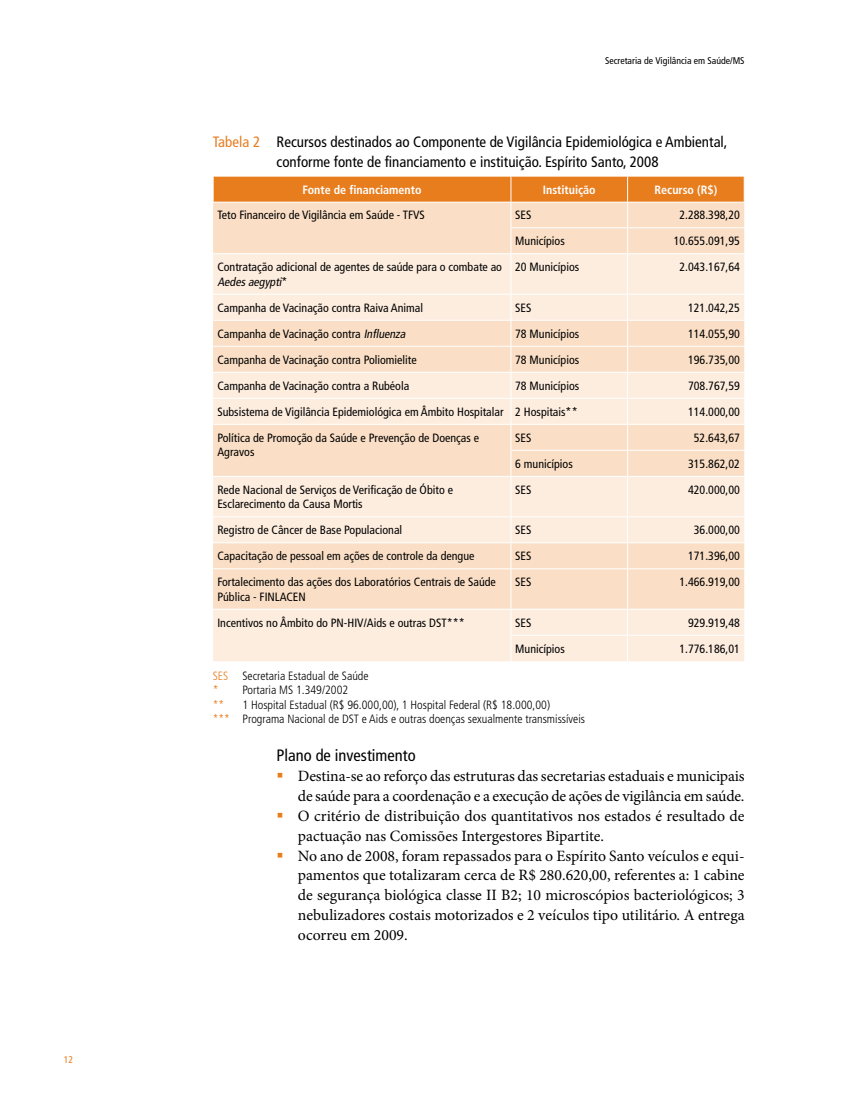
<style>
.page{position:relative;width:851px;height:1106px;background:#fff}
.page>*{position:absolute;margin:0;border:0;box-sizing:border-box;transform-origin:0 0}
.t1{font:condensed 16.5px "Frutiger LT Std";color:#000}
.t2{font:15.75px/19.8px "Minion Pro";letter-spacing:-.005em;color:#000}
.t3{font:condensed 15px/19.8px "Frutiger LT Std";color:#000;text-align:center}
.t4{font:condensed 12px/14.4px "Frutiger LT Std";color:#000}
.t5{font:300 condensed 12px/14.4px "Frutiger LT Std";color:#000}
.t6{font:700 condensed 12px "Frutiger LT Std";color:#fff}
.t7{font:condensed 9.75px "Frutiger LT Std";color:#000}
.t8{font:condensed 9.75px "Frutiger LT Std";color:#e87d1e}
.s1{color:#e87d1e}
.s2{font-style:italic}
</style>
<div class="page">
<svg style="left:213px;top:254px;width:531px;height:407px;background:#fbe7d4"></svg>
<svg style="left:213px;top:176px;width:531px;height:77px;background:#f4c091"></svg>
<hr style="left:510px;top:254px;width:1px;height:40px;background:#fff">
<hr style="left:627px;top:254px;width:1px;height:40px;background:#fff">
<hr style="left:213px;top:294px;width:298px;height:1px;background:#fff">
<hr style="left:511px;top:294px;width:116px;height:1px;background:#fff">
<hr style="left:627px;top:294px;width:117px;height:1px;background:#fff">
<hr style="left:213px;top:320px;width:298px;height:1px;background:#fff">
<hr style="left:511px;top:320px;width:116px;height:1px;background:#fff">
<hr style="left:627px;top:320px;width:117px;height:1px;background:#fff">
<hr style="left:213px;top:346px;width:298px;height:1px;background:#fff">
<hr style="left:511px;top:346px;width:116px;height:1px;background:#fff">
<hr style="left:627px;top:346px;width:117px;height:1px;background:#fff">
<hr style="left:213px;top:372px;width:298px;height:1px;background:#fff">
<hr style="left:511px;top:372px;width:116px;height:1px;background:#fff">
<hr style="left:627px;top:372px;width:117px;height:1px;background:#fff">
<hr style="left:213px;top:398px;width:298px;height:1px;background:#fff">
<hr style="left:511px;top:398px;width:116px;height:1px;background:#fff">
<hr style="left:627px;top:398px;width:117px;height:1px;background:#fff">
<hr style="left:213px;top:424px;width:298px;height:1px;background:#fff">
<hr style="left:511px;top:424px;width:116px;height:1px;background:#fff">
<hr style="left:627px;top:424px;width:117px;height:1px;background:#fff">
<hr style="left:510px;top:450px;width:117px;height:1px;background:#fff">
<svg style="left:510px;top:295px;width:1px;height:181px"></svg>
<hr style="left:627px;top:450px;width:117px;height:1px;background:#fff">
<svg style="left:627px;top:295px;width:1px;height:181px"></svg>
<hr style="left:213px;top:476px;width:298px;height:1px;background:#fff">
<hr style="left:511px;top:476px;width:116px;height:1px;background:#fff">
<hr style="left:510px;top:477px;width:1px;height:39px;background:#fff">
<hr style="left:627px;top:476px;width:117px;height:1px;background:#fff">
<hr style="left:627px;top:477px;width:1px;height:39px;background:#fff">
<hr style="left:213px;top:516px;width:298px;height:1px;background:#fff">
<hr style="left:511px;top:516px;width:116px;height:1px;background:#fff">
<hr style="left:627px;top:516px;width:117px;height:1px;background:#fff">
<hr style="left:213px;top:542px;width:298px;height:1px;background:#fff">
<hr style="left:511px;top:542px;width:116px;height:1px;background:#fff">
<svg style="left:510px;top:517px;width:1px;height:51px"></svg>
<hr style="left:627px;top:542px;width:117px;height:1px;background:#fff">
<svg style="left:627px;top:517px;width:1px;height:51px"></svg>
<hr style="left:213px;top:568px;width:298px;height:1px;background:#fff">
<hr style="left:511px;top:568px;width:116px;height:1px;background:#fff">
<hr style="left:510px;top:569px;width:1px;height:40px;background:#fff">
<hr style="left:627px;top:568px;width:117px;height:1px;background:#fff">
<hr style="left:627px;top:569px;width:1px;height:40px;background:#fff">
<hr style="left:213px;top:609px;width:298px;height:1px;background:#fff">
<hr style="left:511px;top:609px;width:116px;height:1px;background:#fff">
<hr style="left:627px;top:609px;width:117px;height:1px;background:#fff">
<hr style="left:510px;top:635px;width:117px;height:1px;background:#fff">
<svg style="left:510px;top:610px;width:1px;height:51px"></svg>
<hr style="left:627px;top:635px;width:117px;height:1px;background:#fff">
<svg style="left:627px;top:610px;width:1px;height:51px"></svg>
<p class="t8" style="left:64px;top:1054px;width:11px">12</p>
<p class="t7" style="left:605px;top:55px;width:141px">Secretaria de Vigilância em Saúde/MS</p>
<p class="t3" style="left:213px;top:132px;width:516px"><span class="s1">Tabela 2</span> Recursos destinados ao Componente de Vigilância Epidemiológica e Ambiental, conforme fonte de financiamento e instituição. Espírito Santo, 2008</p>
<p class="t6" style="left:302px;top:182px;width:120px">Fonte de financiamento</p>
<p class="t6" style="left:542px;top:182px;width:54px">Instituição</p>
<p class="t6" style="left:654px;top:182px;width:64px">Recurso (R$)</p>
<p class="t4" style="left:217px;top:208px;width:209px">Teto Financeiro de Vigilância em Saúde - TFVS</p>
<p class="t4" style="left:515px;top:208px;width:18px">SES</p>
<p class="t4" style="left:679px;top:208px;width:62px">2.288.398,20</p>
<p class="t4" style="left:515px;top:234px;width:51px">Municípios</p>
<p class="t4" style="left:673px;top:234px;width:68px">10.655.091,95</p>
<p class="t4" style="left:217px;top:260px;width:286px">Contratação adicional de agentes de saúde para o combate ao<br><span class="s2">Aedesaegypti</span>*</p>
<p class="t4" style="left:515px;top:260px;width:65px">20 Municípios</p>
<p class="t4" style="left:679px;top:260px;width:62px">2.043.167,64</p>
<p class="t4" style="left:217px;top:300px;width:207px">Campanha de Vacinação contra Raiva Animal</p>
<p class="t4" style="left:515px;top:300px;width:18px">SES</p>
<p class="t4" style="left:688px;top:300px;width:53px">121.042,25</p>
<p class="t4" style="left:217px;top:326px;width:192px">Campanha de Vacinação contra <span class="s2">Influenza</span></p>
<p class="t4" style="left:515px;top:326px;width:65px">78 Municípios</p>
<p class="t4" style="left:688px;top:326px;width:53px">114.055,90</p>
<p class="t4" style="left:217px;top:352px;width:201px">Campanha de Vacinação contra Poliomielite</p>
<p class="t4" style="left:515px;top:352px;width:65px">78 Municípios</p>
<p class="t4" style="left:688px;top:352px;width:53px">196.735,00</p>
<p class="t4" style="left:217px;top:378px;width:193px">Campanha de Vacinação contra a Rubéola</p>
<p class="t4" style="left:515px;top:378px;width:65px">78 Municípios</p>
<p class="t4" style="left:688px;top:378px;width:53px">708.767,59</p>
<p class="t4" style="left:217px;top:404px;width:362px">Subsistema de Vigilância Epidemiológica em Âmbito Hospitalar 2 Hospitais**</p>
<p class="t4" style="left:688px;top:404px;width:53px">114.000,00</p>
<p class="t4" style="left:217px;top:430px;width:263px">Política de Promoção da Saúde e Prevenção de Doenças e<br>Agravos</p>
<p class="t4" style="left:515px;top:430px;width:18px">SES</p>
<p class="t4" style="left:693px;top:430px;width:48px">52.643,67</p>
<p class="t4" style="left:515px;top:456px;width:59px">6 municípios</p>
<p class="t4" style="left:688px;top:456px;width:53px">315.862,02</p>
<p class="t4" style="left:217px;top:482px;width:237px">Rede Nacional de Serviços de Verificação de Óbito e<br>Esclarecimento da Causa Mortis</p>
<p class="t4" style="left:515px;top:482px;width:18px">SES</p>
<p class="t4" style="left:688px;top:482px;width:53px">420.000,00</p>
<p class="t4" style="left:217px;top:523px;width:186px">Registro de Câncer de Base Populacional</p>
<p class="t4" style="left:515px;top:523px;width:18px">SES</p>
<p class="t4" style="left:693px;top:523px;width:48px">36.000,00</p>
<p class="t4" style="left:217px;top:549px;width:258px">Capacitação de pessoal em ações de controle da dengue</p>
<p class="t4" style="left:515px;top:549px;width:18px">SES</p>
<p class="t4" style="left:688px;top:549px;width:53px">171.396,00</p>
<p class="t4" style="left:217px;top:575px;width:280px">Fortalecimento das ações dos Laboratórios Centrais de Saúde<br>Pública - FINLACEN</p>
<p class="t4" style="left:515px;top:575px;width:18px">SES</p>
<p class="t4" style="left:679px;top:575px;width:62px">1.466.919,00</p>
<p class="t4" style="left:217px;top:615px;width:249px">Incentivos no Âmbito do PN-HIV/Aids e outras DST***</p>
<p class="t4" style="left:515px;top:615px;width:18px">SES</p>
<p class="t4" style="left:688px;top:615px;width:53px">929.919,48</p>
<p class="t4" style="left:515px;top:641px;width:51px">Municípios</p>
<p class="t4" style="left:679px;top:641px;width:62px">1.776.186,01</p>
<p class="t5" style="left:213px;top:668px;width:157px"><span class="s1">SES</span> Secretaria Estadual de Saúde <span class="s1">*</span> Portaria MS 1.349/2002<br><span class="s1">**</span></p>
<p class="t5" style="left:213px;top:697px;width:374px;text-align:center">1 Hospital Estadual (R$ 96.000,00), 1 Hospital Federal (R$ 18.000,00)<br><span class="s1">***</span> Programa Nacional de DST e Aids e outras doenças sexualmente transmissíveis</p>
<h1 class="t1" style="left:276px;top:746px;width:140px">Plano de investimento</h1>
<p class="t2" style="left:298px;top:766px;width:448px">Destina-se ao reforço das estruturas das secretarias estaduais e municipais de saúde para a coordenação e a execução de ações de vigilância em saúde.<br>O critério de distribuição dos quantitativos nos estados é resultado de pactuação nas Comissões Intergestores Bipartite.<br>No ano de 2008, foram repassados para o Espírito Santo veículos e equi&shy;pamentos que totalizaram cerca de R$ 280.620,00, referentes a: 1 cabine de segurança biológica classe II B2; 10 microscópios bacteriológicos; 3 nebulizadores costais motorizados e 2 veículos tipo utilitário. A entrega ocorreu em 2009.</p>
</div>
